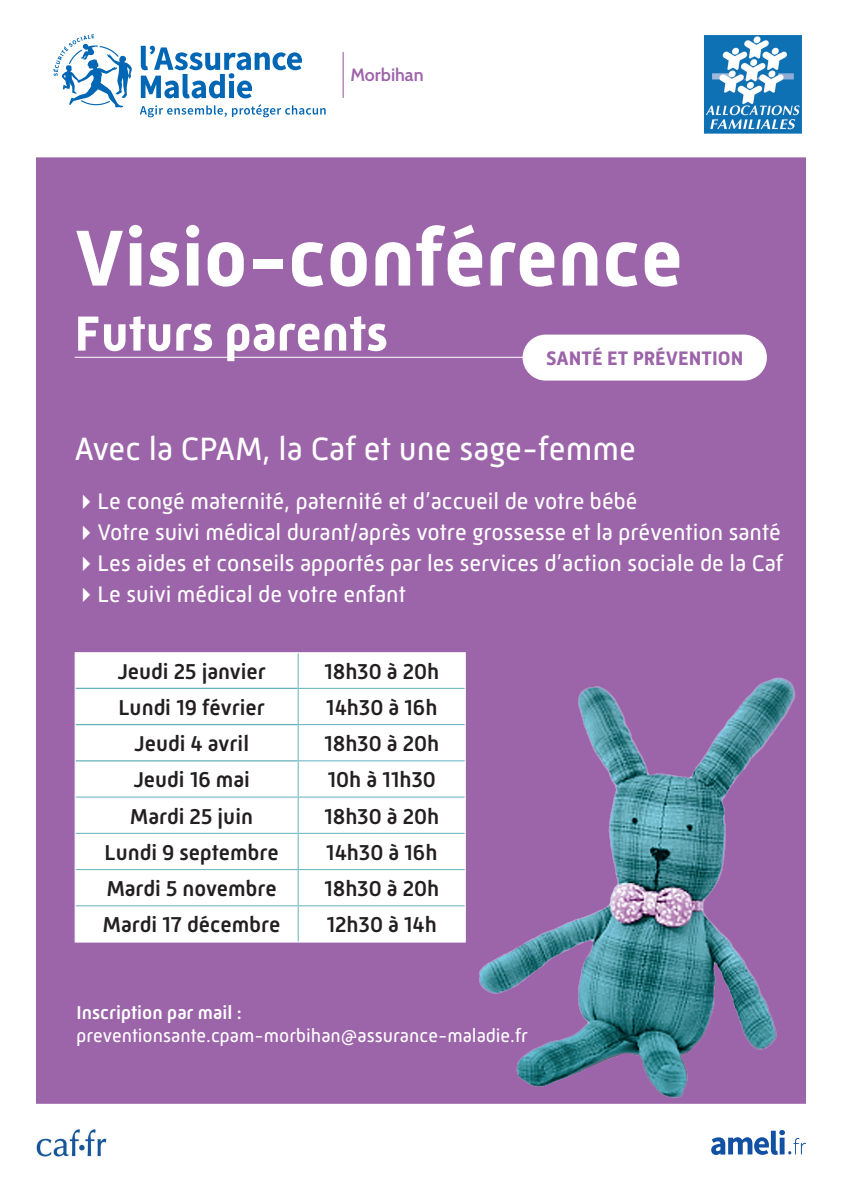
<style>
.page{position:relative;width:842px;height:1191px;background:#fff}
.page>*{position:absolute;margin:0;border:0;box-sizing:border-box;transform-origin:0 0}
.t1{font:700 81px "Mic 32 New";color:#fff}
.t2{font:700 50.3px "Mic 32 New";color:#fff}
.t3{font:33px "Mic 32 New";color:#fff}
.t4{font:23px "Mic 32 New";color:#fff}
.t5{font:500 22px "Mic 32 New";color:#231f20}
.t6{font:700 20px "Mic 32 New";color:#9c64a9}
.t7{font:19px "Mic 32 New";color:#fff}
.t8{font:500 19px "Mic 32 New";color:#fff}
.t9{font:600 17.8px "Cabin";color:#9c64a9}
</style>
<div class="page">
<svg style="left:711px;top:1130px;width:95px;height:25px"></svg>
<div style="left:36px;top:157px;width:770px;height:946px;background:#9c64a9"></div>
<hr style="left:75px;top:357px;width:457px;height:1px;background:#fff">
<div style="left:523px;top:334px;width:244px;height:46px;background:#fff;border-radius:23px"></div>
<img style="left:471px;top:648px;width:335px;height:455px">
<svg style="left:76px;top:653px;width:389px;height:288px"></svg>
<hr style="left:298px;top:653px;width:1px;height:35px;background:#63b1be">
<hr style="left:76px;top:687px;width:222px;height:2px;background:#63b1be">
<hr style="left:298px;top:689px;width:1px;height:35px;background:#63b1be">
<hr style="left:298px;top:688px;width:167px;height:1px;background:#63b1be">
<hr style="left:76px;top:724px;width:222px;height:1px;background:#63b1be">
<hr style="left:298px;top:725px;width:1px;height:35px;background:#63b1be">
<hr style="left:298px;top:724px;width:167px;height:1px;background:#63b1be">
<hr style="left:76px;top:760px;width:222px;height:1px;background:#63b1be">
<hr style="left:76px;top:796px;width:222px;height:1px;background:#63b1be">
<hr style="left:76px;top:833px;width:222px;height:1px;background:#63b1be">
<hr style="left:76px;top:869px;width:222px;height:1px;background:#63b1be">
<hr style="left:76px;top:905px;width:222px;height:1px;background:#63b1be">
<hr style="left:298px;top:761px;width:1px;height:35px;background:#63b1be">
<hr style="left:298px;top:797px;width:1px;height:36px;background:#63b1be">
<hr style="left:298px;top:834px;width:1px;height:35px;background:#63b1be">
<hr style="left:298px;top:870px;width:1px;height:35px;background:#63b1be">
<hr style="left:298px;top:906px;width:1px;height:35px;background:#63b1be">
<hr style="left:298px;top:760px;width:167px;height:1px;background:#63b1be">
<hr style="left:298px;top:796px;width:167px;height:1px;background:#63b1be">
<hr style="left:298px;top:833px;width:167px;height:1px;background:#63b1be">
<hr style="left:298px;top:869px;width:167px;height:1px;background:#63b1be">
<hr style="left:298px;top:905px;width:167px;height:1px;background:#63b1be">
<hr style="left:75px;top:652px;width:223px;height:1px;background:#fff">
<hr style="left:75px;top:653px;width:1px;height:35px;background:#fff">
<hr style="left:298px;top:652px;width:168px;height:1px;background:#fff">
<hr style="left:465px;top:653px;width:1px;height:35px;background:#fff">
<hr style="left:75px;top:688px;width:1px;height:36px;background:#fff">
<hr style="left:465px;top:688px;width:1px;height:36px;background:#fff">
<hr style="left:75px;top:724px;width:1px;height:37px;background:#fff">
<hr style="left:465px;top:724px;width:1px;height:37px;background:#fff">
<hr style="left:75px;top:761px;width:1px;height:36px;background:#fff">
<hr style="left:465px;top:761px;width:1px;height:36px;background:#fff">
<hr style="left:75px;top:797px;width:1px;height:36px;background:#fff">
<hr style="left:465px;top:797px;width:1px;height:36px;background:#fff">
<hr style="left:75px;top:833px;width:1px;height:36px;background:#fff">
<hr style="left:465px;top:833px;width:1px;height:36px;background:#fff">
<hr style="left:75px;top:869px;width:1px;height:36px;background:#fff">
<hr style="left:465px;top:869px;width:1px;height:36px;background:#fff">
<hr style="left:75px;top:905px;width:1px;height:36px;background:#fff">
<hr style="left:465px;top:905px;width:1px;height:36px;background:#fff">
<hr style="left:75px;top:941px;width:223px;height:1px;background:#fff">
<hr style="left:298px;top:941px;width:168px;height:1px;background:#fff">
<svg style="left:141px;top:46px;width:161px;height:52px"></svg>
<svg style="left:140px;top:104px;width:186px;height:13px"></svg>
<svg style="left:53px;top:34px;width:79px;height:74px"></svg>
<hr style="left:343px;top:52px;width:1px;height:46px;background:#9c64a9">
<img style="left:704px;top:35px;width:98px;height:99px">
<img style="left:36px;top:1129px;width:71px;height:28px">
<p class="t9" style="left:350px;top:64px;width:75px">Morbihan</p>
<p class="t1" style="left:75px;top:211px;width:610px">Visio-conférence</p>
<p class="t2" style="left:75px;top:304px;width:315px">Futurs parents</p>
<p class="t6" style="left:546px;top:347px;width:199px">SANTÉ ET PRÉVENTION</p>
<p class="t3" style="left:75px;top:429px;width:563px">Avec la CPAM, la Caf et une sage-femme</p>
<p class="t4" style="left:75px;top:487px;width:564px">✔Le congé maternité, paternité et d’accueil de votre bébé</p>
<p class="t4" style="left:75px;top:518px;width:708px">✔Votre suivi médical durant/après votre grossesse et la prévention santé</p>
<p class="t4" style="left:75px;top:549px;width:710px">✔Les aides et conseils apportés par les services d’action sociale de la Caf</p>
<p class="t4" style="left:75px;top:580px;width:333px">✔Le suivi médical de votre enfant</p>
<p class="t5" style="left:117px;top:659px;width:150px">Jeudi 25 janvier</p>
<p class="t5" style="left:324px;top:659px;width:117px">18h30 à 20h</p>
<p class="t5" style="left:118px;top:694px;width:148px">Lundi 19 février</p>
<p class="t5" style="left:326px;top:694px;width:113px">14h30 à 16h</p>
<p class="t5" style="left:134px;top:731px;width:116px">Jeudi 4 avril</p>
<p class="t5" style="left:324px;top:731px;width:117px">18h30 à 20h</p>
<p class="t5" style="left:133px;top:767px;width:118px">Jeudi 16 mai</p>
<p class="t5" style="left:327px;top:767px;width:110px">10h à 11h30</p>
<p class="t5" style="left:130px;top:803px;width:124px">Mardi 25 juin</p>
<p class="t5" style="left:324px;top:803px;width:117px">18h30 à 20h</p>
<p class="t5" style="left:104px;top:839px;width:176px">Lundi 9 septembre</p>
<p class="t5" style="left:326px;top:839px;width:113px">14h30 à 16h</p>
<p class="t5" style="left:107px;top:876px;width:171px">Mardi 5 novembre</p>
<p class="t5" style="left:324px;top:876px;width:117px">18h30 à 20h</p>
<p class="t5" style="left:103px;top:912px;width:179px">Mardi 17 décembre</p>
<p class="t5" style="left:326px;top:912px;width:112px">12h30 à 14h</p>
<p class="t8" style="left:76px;top:1001px;width:167px">Inscription par mail :</p>
<p class="t7" style="left:76px;top:1024px;width:453px">preventionsante.cpam-morbihan@assurance-maladie.fr</p>
</div>
